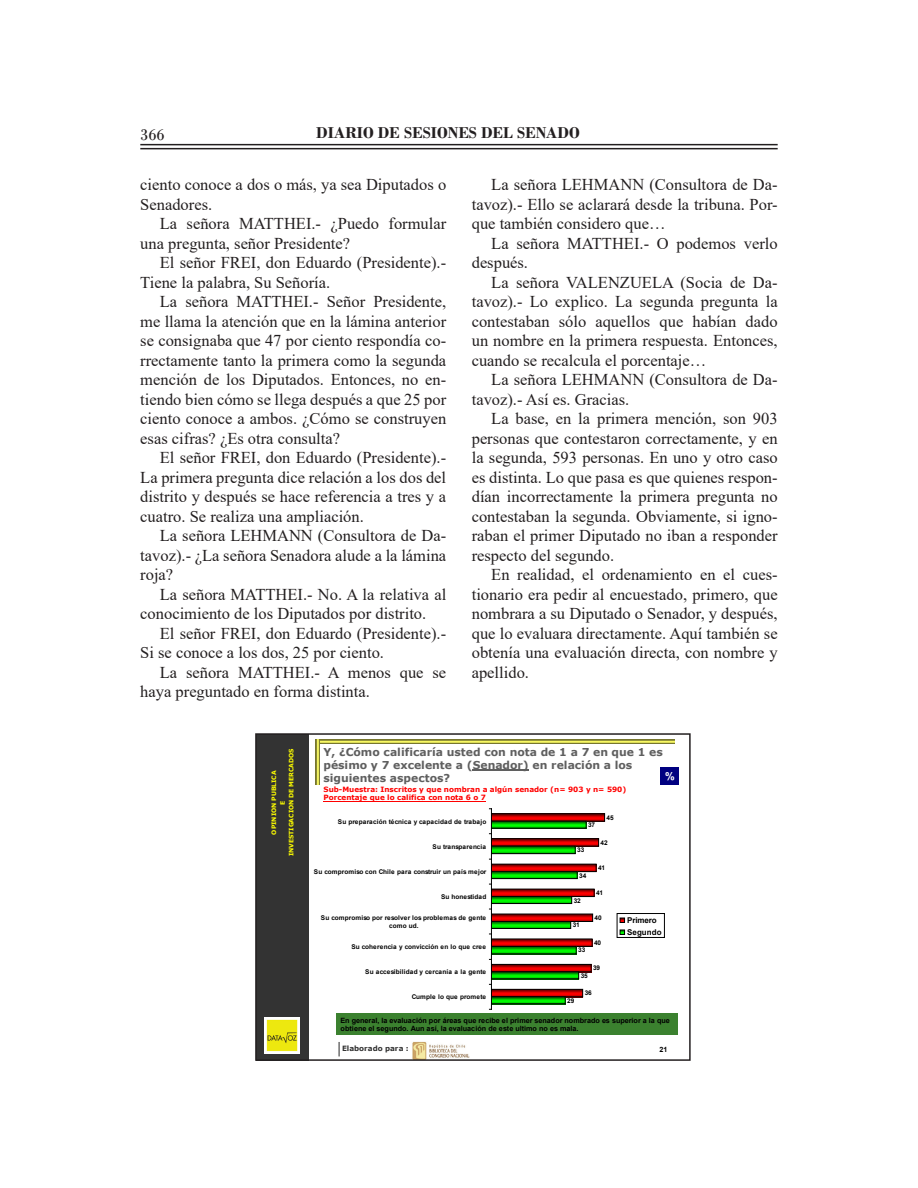
<style>
.page{position:relative;width:918px;height:1188px;background:#fff}
.page>*{position:absolute;margin:0;border:0;box-sizing:border-box;transform-origin:0 0}
.Párrafo_Texto_Sesión{font:16.5px/19.5px "Times New Roman";color:#231f20}
.t1{font:700 16.5px "Bodoni";color:#231f20}
.t2{font:16.5px "Bodoni";color:#231f20}
.t3{font:700 10.8px/13px "Verdana";color:#5f5f5f}
.t4{font:700 10.8px "Arial";color:#fff}
.t5{font:700 7.95px/12px "Arial";letter-spacing:.01em;color:#000}
.t6{font:700 7.2px/8.7px "Arial";letter-spacing:.005em;color:#000}
.t7{font:700 7.2px/8.7px "Verdana";color:#f00}
.t8{font:700 7.2px "Verdana";color:#333}
.t9{font:700 6.45px/8.6px "Arial";letter-spacing:.005em;color:#000;text-align:center}
.t10{font:700 6.45px "Arial";letter-spacing:.025em;color:#000}
.t11{font:700 6.15px/8.7px "Verdana";color:#ff0;text-align:center}
</style>
<div class="page">
<hr style="left:140px;top:148px;width:638px;height:1px;background:#231f20">
<hr style="left:140px;top:144px;width:638px;height:1px;background:#231f20">
<div style="left:256px;top:734px;width:53px;height:326px;background:#333"></div>
<svg style="left:338px;top:1042px;width:2px;height:14px"></svg>
<svg style="left:319px;top:740px;width:356px;height:3px"></svg>
<svg style="left:316px;top:740px;width:3px;height:44px"></svg>
<img style="left:264px;top:1018px;width:36px;height:36px">
<img style="left:412px;top:1042px;width:58px;height:16px">
<hr style="left:473px;top:770px;width:56px;height:1px;background:#5f5f5f">
<hr style="left:323px;top:801px;width:163px;height:1px;background:#f00">
<div style="left:661px;top:767px;width:18px;height:17px;background:#000080"></div>
<svg style="left:493px;top:815px;width:110px;height:4px"></svg>
<div style="left:491px;top:813px;width:114px;height:8px;border:1px solid #000"></div>
<svg style="left:493px;top:840px;width:104px;height:4px"></svg>
<div style="left:491px;top:838px;width:108px;height:8px;border:1px solid #000"></div>
<svg style="left:493px;top:866px;width:101px;height:4px"></svg>
<div style="left:491px;top:864px;width:105px;height:8px;border:1px solid #000"></div>
<svg style="left:493px;top:891px;width:99px;height:4px"></svg>
<div style="left:491px;top:889px;width:103px;height:8px;border:1px solid #000"></div>
<svg style="left:493px;top:916px;width:98px;height:4px"></svg>
<div style="left:491px;top:914px;width:102px;height:8px;border:1px solid #000"></div>
<svg style="left:493px;top:941px;width:97px;height:4px"></svg>
<svg style="left:493px;top:966px;width:96px;height:4px"></svg>
<div style="left:491px;top:964px;width:100px;height:8px;border:1px solid #000"></div>
<svg style="left:493px;top:991px;width:88px;height:4px"></svg>
<div style="left:491px;top:989px;width:92px;height:8px;border:1px solid #000"></div>
<svg style="left:493px;top:823px;width:91px;height:3px"></svg>
<div style="left:491px;top:821px;width:95px;height:7px;border:1px solid #000"></div>
<svg style="left:493px;top:848px;width:80px;height:4px"></svg>
<div style="left:491px;top:846px;width:84px;height:8px;border:1px solid #000"></div>
<svg style="left:493px;top:873px;width:82px;height:4px"></svg>
<div style="left:491px;top:871px;width:86px;height:8px;border:1px solid #000"></div>
<svg style="left:493px;top:898px;width:77px;height:4px"></svg>
<div style="left:491px;top:896px;width:81px;height:8px;border:1px solid #000"></div>
<svg style="left:493px;top:923px;width:76px;height:4px"></svg>
<div style="left:491px;top:921px;width:80px;height:8px;border:1px solid #000"></div>
<svg style="left:493px;top:948px;width:81px;height:4px"></svg>
<div style="left:491px;top:946px;width:85px;height:8px;border:1px solid #000"></div>
<svg style="left:493px;top:974px;width:84px;height:3px"></svg>
<div style="left:491px;top:972px;width:88px;height:7px;border:1px solid #000"></div>
<svg style="left:493px;top:999px;width:70px;height:3px"></svg>
<div style="left:491px;top:997px;width:74px;height:7px;border:1px solid #000"></div>
<hr style="left:491px;top:809px;width:1px;height:200px;background:#000">
<svg style="left:620px;top:918px;width:5px;height:5px"></svg>
<svg style="left:620px;top:930px;width:5px;height:5px"></svg>
<div style="left:336px;top:1013px;width:342px;height:22px;background:#3b812f"></div>
<div style="left:255px;top:733px;width:436px;height:328px;border:2px solid #231f20"></div>
<p class="t2" style="left:140px;top:125px;width:26px">366</p>
<p class="t1" style="left:316px;top:123px;width:265px">DIARIO DE SESIONES DEL SENADO</p>
<p class="Párrafo_Texto_Sesión" style="left:140px;top:174px;width:307px">ciento conoce a dos o más, ya sea Diputados o<br>Senadores.</p>
<p class="Párrafo_Texto_Sesión" style="left:140px;top:213px;width:307px;text-indent:20px">La señora MATTHEI.- ¿Puedo formular una pregunta, señor Presidente?</p>
<p class="Párrafo_Texto_Sesión" style="left:140px;top:252px;width:307px;text-indent:20px">El señor FREI, don Eduardo (Presidente).-<br>Tiene la palabra, Su Señoría.</p>
<p class="Párrafo_Texto_Sesión" style="left:140px;top:291px;width:307px;text-align:justify;text-indent:20px">La señora MATTHEI.- Señor Presidente, me llama la atención que en la lámina anterior se consignaba que 47 por ciento respondía co&shy;rrectamente tanto la primera como la segunda mención de los Diputados. Entonces, no en&shy;tiendo bien cómo se llega después a que 25 por ciento conoce a ambos. ¿Cómo se construyen esas cifras? ¿Es otra consulta?</p>
<p class="Párrafo_Texto_Sesión" style="left:140px;top:447px;width:307px;text-align:justify;text-indent:20px">El señor FREI, don Eduardo (Presidente).- La primera pregunta dice relación a los dos del distrito y después se hace referencia a tres y a cuatro. Se realiza una ampliación.</p>
<p class="Párrafo_Texto_Sesión" style="left:140px;top:525px;width:307px;text-align:justify;text-indent:20px">La señora LEHMANN (Consultora de Da&shy;tavoz).- ¿La señora Senadora alude a la lámina roja?</p>
<p class="Párrafo_Texto_Sesión" style="left:140px;top:584px;width:307px;text-indent:20px">La señora MATTHEI.- No. A la relativa al conocimiento de los Diputados por distrito.</p>
<p class="Párrafo_Texto_Sesión" style="left:140px;top:623px;width:307px;text-indent:20px">El señor FREI, don Eduardo (Presidente).-<br>Si se conoce a los dos, 25 por ciento.</p>
<p class="Párrafo_Texto_Sesión" style="left:140px;top:662px;width:307px;text-indent:20px">La señora MATTHEI.- A menos que se haya preguntado en forma distinta.</p>
<p class="Párrafo_Texto_Sesión" style="left:472px;top:174px;width:307px;text-align:justify;text-indent:20px">La señora LEHMANN (Consultora de Da&shy;tavoz).- Ello se aclarará desde la tribuna. Por&shy;que también considero que…</p>
<p class="Párrafo_Texto_Sesión" style="left:472px;top:233px;width:307px;text-indent:20px">La señora MATTHEI.- O podemos verlo después.</p>
<p class="Párrafo_Texto_Sesión" style="left:472px;top:272px;width:307px;text-align:justify;text-indent:20px">La señora VALENZUELA (Socia de Da&shy;tavoz).- Lo explico. La segunda pregunta la contestaban sólo aquellos que habían dado un nombre en la primera respuesta. Entonces, cuando se recalcula el porcentaje…</p>
<p class="Párrafo_Texto_Sesión" style="left:472px;top:369px;width:307px;text-indent:20px">La señora LEHMANN (Consultora de Da&shy;tavoz).- Así es. Gracias.</p>
<p class="Párrafo_Texto_Sesión" style="left:472px;top:408px;width:307px;text-align:justify;text-indent:20px">La base, en la primera mención, son 903 personas que contestaron correctamente, y en la segunda, 593 personas. En uno y otro caso es distinta. Lo que pasa es que quienes respon&shy;dían incorrectamente la primera pregunta no contestaban la segunda. Obviamente, si igno&shy;raban el primer Diputado no iban a responder respecto del segundo.</p>
<p class="Párrafo_Texto_Sesión" style="left:472px;top:564px;width:307px;text-align:justify;text-indent:20px">En realidad, el ordenamiento en el cues&shy;tionario era pedir al encuestado, primero, que nombrara a su Diputado o Senador, y después, que lo evaluara directamente. Aquí también se obtenía una evaluación directa, con nombre y apellido.</p>
<p class="t11" style="left:269px;top:856px;width:109px;rotate:-90deg">OPINION PUBLICA<br>E<br>INVESTIGACION DE MERCADOS</p>
<p class="t3" style="left:323px;top:745px;width:341px">Y, ¿Cómo calificaría usted con nota de 1 a 7 en que 1 es pésimo y 7 excelente a (Senador) en relación a los siguientes aspectos?</p>
<p class="t7" style="left:323px;top:785px;width:304px">Sub-Muestra: Inscritos y que nombran a algún senador (n= 903 y n= 590)<br>Porcentaje que lo califica con nota 6 o 7</p>
<p class="t4" style="left:665px;top:768px;width:11px">%</p>
<p class="t9" style="left:338px;top:817px;width:150px">Su preparación técnica y capacidad de trabajo</p>
<p class="t9" style="left:433px;top:842px;width:55px">Su transparencia</p>
<p class="t9" style="left:314px;top:868px;width:174px">Su compromiso con Chile para construir un país mejor</p>
<p class="t9" style="left:441px;top:893px;width:47px">Su honestidad</p>
<p class="t9" style="left:321px;top:913px;width:167px">Su compromiso por resolver los problemas de gente como ud.</p>
<p class="t9" style="left:351px;top:942px;width:136px">Su coherencia y convicción en lo que cree</p>
<p class="t10" style="left:365px;top:968px;width:122px">Su accesibilidad y cercanía a la gente</p>
<p class="t9" style="left:412px;top:993px;width:76px">Cumple lo que promete</p>
<p class="t9" style="left:607px;top:813px;width:9px">45</p>
<p class="t9" style="left:601px;top:838px;width:9px">42</p>
<p class="t9" style="left:598px;top:864px;width:9px">41</p>
<p class="t9" style="left:596px;top:889px;width:9px">41</p>
<p class="t9" style="left:595px;top:914px;width:9px">40</p>
<p class="t9" style="left:594px;top:938px;width:9px">40</p>
<p class="t9" style="left:593px;top:964px;width:9px">39</p>
<p class="t9" style="left:588px;top:821px;width:9px">37</p>
<p class="t9" style="left:577px;top:846px;width:9px">33</p>
<p class="t9" style="left:579px;top:871px;width:9px">34</p>
<p class="t9" style="left:574px;top:896px;width:9px">32</p>
<p class="t9" style="left:573px;top:921px;width:9px">31</p>
<p class="t9" style="left:578px;top:946px;width:9px">33</p>
<p class="t9" style="left:581px;top:971px;width:9px">35</p>
<p class="t9" style="left:567px;top:996px;width:9px">29</p>
<p class="t9" style="left:585px;top:989px;width:9px">36</p>
<p class="t5" style="left:627px;top:914px;width:36px">Primero<br>Segundo</p>
<p class="t6" style="left:341px;top:1016px;width:331px">En general, la evaluación por áreas que recibe el primer senador nombrado es superior a la que obtiene el segundo. Aun así, la evaluación de este ultimo no es mala.</p>
<p class="t8" style="left:342px;top:1043px;width:68px">Elaborado para :</p>
<p class="t6" style="left:659px;top:1045px;width:10px">21</p>
</div>
